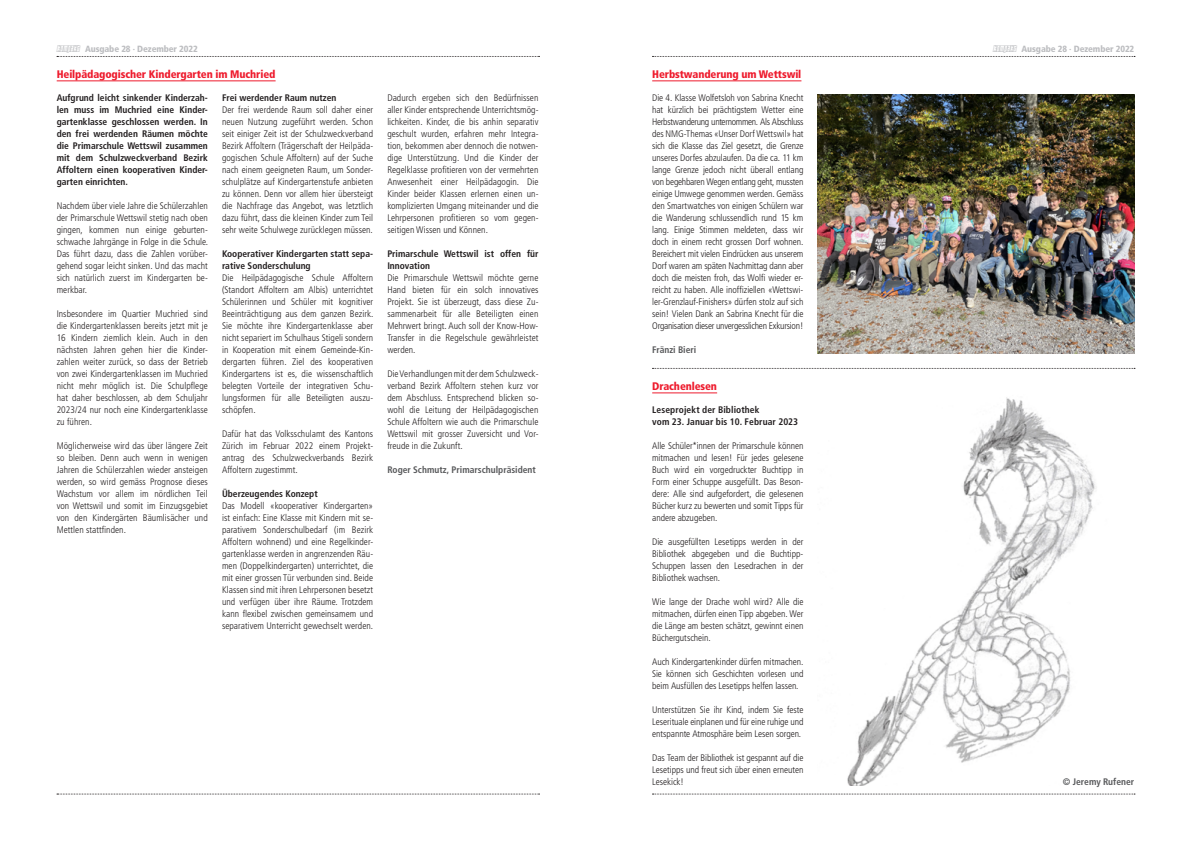
<style>
.page{position:relative;width:1191px;height:842px;background:#fff}
.page>*{position:absolute;margin:0;border:0;box-sizing:border-box;transform-origin:0 0}
.t1{font:900 condensed 11px "Frutiger";letter-spacing:-.01em;color:#ee1b2d}
.t2{font:300 condensed 9.5px/12px "Frutiger";letter-spacing:.005em;color:#231f20;text-align:justify}
.t3{font:700 condensed 9.5px/12px "Frutiger";color:#231f20}
.t4{font:700 condensed 9.5px "Frutiger";color:#57585a}
.t5{font:900 condensed 9px "Frutiger";letter-spacing:-.01em;color:#bcbdc0}
.s1{font-family:"Wideawake";font-weight:400;font-stretch:normal;font-size:7.3px}
</style>
<div class="page">
<svg style="left:652px;top:56px;width:483px;height:1px"></svg>
<svg style="left:57px;top:794px;width:482px;height:1px"></svg>
<svg style="left:652px;top:794px;width:483px;height:1px"></svg>
<svg style="left:57px;top:56px;width:482px;height:1px"></svg>
<hr style="left:57px;top:80px;width:219px;height:1px;background:#ee1b2d">
<hr style="left:652px;top:392px;width:65px;height:1px;background:#ee1b2d">
<hr style="left:652px;top:80px;width:149px;height:1px;background:#ee1b2d">
<img style="left:817px;top:95px;width:317px;height:258px">
<img style="left:847px;top:397px;width:249px;height:388px">
<svg style="left:652px;top:368px;width:483px;height:1px"></svg>
<p class="t5" style="left:57px;top:44px;width:143px"><span class="s1">kompakt</span> Ausgabe 28 · Dezember 2022</p>
<p class="t5" style="left:993px;top:44px;width:143px"><span class="s1">kompakt</span> Ausgabe 28 · Dezember 2022</p>
<p class="t3" style="left:57px;top:92px;width:153px;text-align:justify">Aufgrund leicht sinkender Kinderzah&shy;len muss im Muchried eine Kinder&shy;gartenklasse geschlossen werden. In den frei werdenden Räumen möchte die Primarschule Wettswil zusammen mit dem Schulzweckverband Bezirk Affoltern einen kooperativen Kinder&shy;garten einrichten.</p>
<p class="t2" style="left:57px;top:200px;width:153px;text-align:left">Nachdem über viele Jahre die Schülerzahlen der Primarschule Wettswil stetig nach oben gingen, kommen nun einige geburten&shy;schwache Jahrgänge in Folge in die Schule.<br>Das führt dazu, dass die Zahlen vorüber&shy;gehend sogar leicht sinken. Und das macht sich natürlich zuerst im Kindergarten be&shy;merkbar.</p>
<p class="t2" style="left:57px;top:308px;width:153px">Insbesondere im Quartier Muchried sind die Kindergartenklassen bereits jetzt mit je 16 Kindern ziemlich klein. Auch in den nächsten Jahren gehen hier die Kinder&shy;zahlen weiter zurück, so dass der Betrieb von zwei Kindergartenklassen im Muchried nicht mehr möglich ist. Die Schulpflege hat daher beschlossen, ab dem Schuljahr 2023/24 nur noch eine Kindergartenklasse zu führen.</p>
<p class="t2" style="left:57px;top:440px;width:153px">Möglicherweise wird das über längere Zeit so bleiben. Denn auch wenn in wenigen Jahren die Schülerzahlen wieder ansteigen werden, so wird gemäss Prognose dieses Wachstum vor allem im nördlichen Teil von Wettswil und somit im Einzugsgebiet von den Kindergärten Bäumlisächer und Mettlen stattfinden.</p>
<p class="t1" style="left:57px;top:67px;width:220px">Heilpädagogischer Kindergarten im Muchried</p>
<p class="t1" style="left:652px;top:67px;width:151px">Herbstwanderung um Wettswil</p>
<p class="t2" style="left:387px;top:92px;width:153px">Dadurch ergeben sich den Bedürfnissen aller Kinder entsprechende Unterrichtsmög&shy;lichkeiten. Kinder, die bis anhin separativ geschult wurden, erfahren mehr Integra&shy;tion, bekommen aber dennoch die notwen&shy;dige Unterstützung. Und die Kinder der Regelklasse profitieren von der vermehrten Anwesenheit einer Heilpädagogin. Die Kinder beider Klassen erlernen einen un&shy;komplizierten Umgang miteinander und die Lehrpersonen profitieren so vom gegen&shy;seitigen Wissen und Können.</p>
<p class="t3" style="left:387px;top:248px;width:153px">Primarschule Wettswil ist offen für<br>Innovation</p>
<p class="t2" style="left:387px;top:272px;width:153px">Die Primarschule Wettswil möchte gerne Hand bieten für ein solch innovatives Projekt. Sie ist überzeugt, dass diese Zu&shy;sammenarbeit für alle Beteiligten einen Mehrwert bringt. Auch soll der Know-How-Transfer in die Regelschule gewährleistet werden.</p>
<p class="t2" style="left:387px;top:368px;width:153px">Die Verhandlungen mit der dem Schulzweck&shy;verband Bezirk Affoltern stehen kurz vor dem Abschluss. Entsprechend blicken so&shy;wohl die Leitung der Heilpädagogischen Schule Affoltern wie auch die Primarschule Wettswil mit grosser Zuversicht und Vor&shy;freude in die Zukunft.</p>
<p class="t4" style="left:387px;top:464px;width:150px">Roger Schmutz, Primarschulpräsident</p>
<p class="t2" style="left:652px;top:92px;width:153px">Die 4. Klasse Wolfetsloh von Sabrina Knecht hat kürzlich bei prächtigstem Wetter eine Herbstwanderung unternommen. Als Abschluss des NMG-Themas «Unser Dorf Wettswil» hat sich die Klasse das Ziel gesetzt, die Grenze unseres Dorfes abzulaufen. Da die ca. 11 km lange Grenze jedoch nicht überall entlang von begehbaren Wegen entlang geht, mussten einige Umwege genommen werden. Gemäss den Smartwatches von einigen Schülern war die Wanderung schlussendlich rund 15 km lang. Einige Stimmen meldeten, dass wir doch in einem recht grossen Dorf wohnen.<br>Bereichert mit vielen Eindrücken aus unserem Dorf waren am späten Nachmittag dann aber doch die meisten froh, das Wolfi wieder er&shy;reicht zu haben. Alle inoffiziellen «Wettswi&shy;ler-Grenzlauf-Finishers» dürfen stolz auf sich sein! Vielen Dank an Sabrina Knecht für die Organisation dieser unvergesslichen Exkursion!</p>
<p class="t4" style="left:652px;top:344px;width:46px">Fränzi Bieri</p>
<p class="t3" style="left:222px;top:92px;width:116px">Frei werdender Raum nutzen</p>
<p class="t2" style="left:222px;top:104px;width:153px">Der frei werdende Raum soll daher einer neuen Nutzung zugeführt werden. Schon seit einiger Zeit ist der Schulzweckverband Bezirk Affoltern (Trägerschaft der Heilpäda&shy;gogischen Schule Affoltern) auf der Suche nach einem geeigneten Raum, um Sonder&shy;schulplätze auf Kindergartenstufe anbieten zu können. Denn vor allem hier übersteigt die Nachfrage das Angebot, was letztlich dazu führt, dass die kleinen Kinder zum Teil sehr weite Schulwege zurücklegen müssen.</p>
<p class="t3" style="left:222px;top:248px;width:153px">Kooperativer Kindergarten statt sepa&shy;rative Sonderschulung</p>
<p class="t2" style="left:222px;top:272px;width:153px">Die Heilpädagogische Schule Affoltern (Standort Affoltern am Albis) unterrichtet Schülerinnen und Schüler mit kognitiver Beeinträchtigung aus dem ganzen Bezirk.<br>Sie möchte ihre Kindergartenklasse aber nicht separiert im Schulhaus Stigeli sondern in Kooperation mit einem Gemeinde-Kin&shy;dergarten führen. Ziel des kooperativen Kindergartens ist es, die wissenschaftlich belegten Vorteile der integrativen Schu&shy;lungsformen für alle Beteiligten auszu&shy;schöpfen.</p>
<p class="t2" style="left:222px;top:428px;width:153px">Dafür hat das Volksschulamt des Kantons Zürich im Februar 2022 einem Projekt&shy;antrag des Schulzweckverbands Bezirk Affoltern zugestimmt.</p>
<p class="t3" style="left:222px;top:488px;width:97px">Überzeugendes Konzept</p>
<p class="t2" style="left:222px;top:500px;width:153px">Das Modell «kooperativer Kindergarten» ist einfach: Eine Klasse mit Kindern mit se&shy;parativem Sonderschulbedarf (im Bezirk Affoltern wohnend) und eine Regelkinder&shy;gartenklasse werden in angrenzenden Räu&shy;men (Doppelkindergarten) unterrichtet, die mit einer grossen Tür verbunden sind. Beide Klassen sind mit ihren Lehrpersonen besetzt und verfügen über ihre Räume. Trotzdem kann flexibel zwischen gemeinsamem und separativem Unterricht gewechselt werden.</p>
<p class="t1" style="left:652px;top:379px;width:66px">Drachenlesen</p>
<p class="t3" style="left:652px;top:404px;width:147px">Leseprojekt der Bibliothek<br>vom 23. Januar bis 10. Februar 2023</p>
<p class="t2" style="left:652px;top:440px;width:153px">Alle Schüler*innen der Primarschule können mitmachen und lesen! Für jedes gelesene Buch wird ein vorgedruckter Buchtipp in Form einer Schuppe ausgefüllt. Das Beson&shy;dere: Alle sind aufgefordert, die gelesenen Bücher kurz zu bewerten und somit Tipps für andere abzugeben.</p>
<p class="t2" style="left:652px;top:536px;width:153px">Die ausgefüllten Lesetipps werden in der Bibliothek abgegeben und die Buchtipp-Schuppen lassen den Lesedrachen in der Bibliothek wachsen.</p>
<p class="t2" style="left:652px;top:596px;width:153px">Wie lange der Drache wohl wird? Alle die mitmachen, dürfen einen Tipp abgeben. Wer die Länge am besten schätzt, gewinnt einen Büchergutschein.</p>
<p class="t2" style="left:652px;top:656px;width:153px">Auch Kindergartenkinder dürfen mitmachen.<br>Sie können sich Geschichten vorlesen und beim Ausfüllen des Lesetipps helfen lassen.</p>
<p class="t2" style="left:652px;top:704px;width:153px">Unterstützen Sie ihr Kind, indem Sie feste Leserituale einplanen und für eine ruhige und entspannte Atmosphäre beim Lesen sorgen.</p>
<p class="t2" style="left:652px;top:752px;width:153px">Das Team der Bibliothek ist gespannt auf die Lesetipps und freut sich über einen erneuten Lesekick!</p>
<p class="t4" style="left:1063px;top:776px;width:73px">© Jeremy Rufener</p>
</div>
